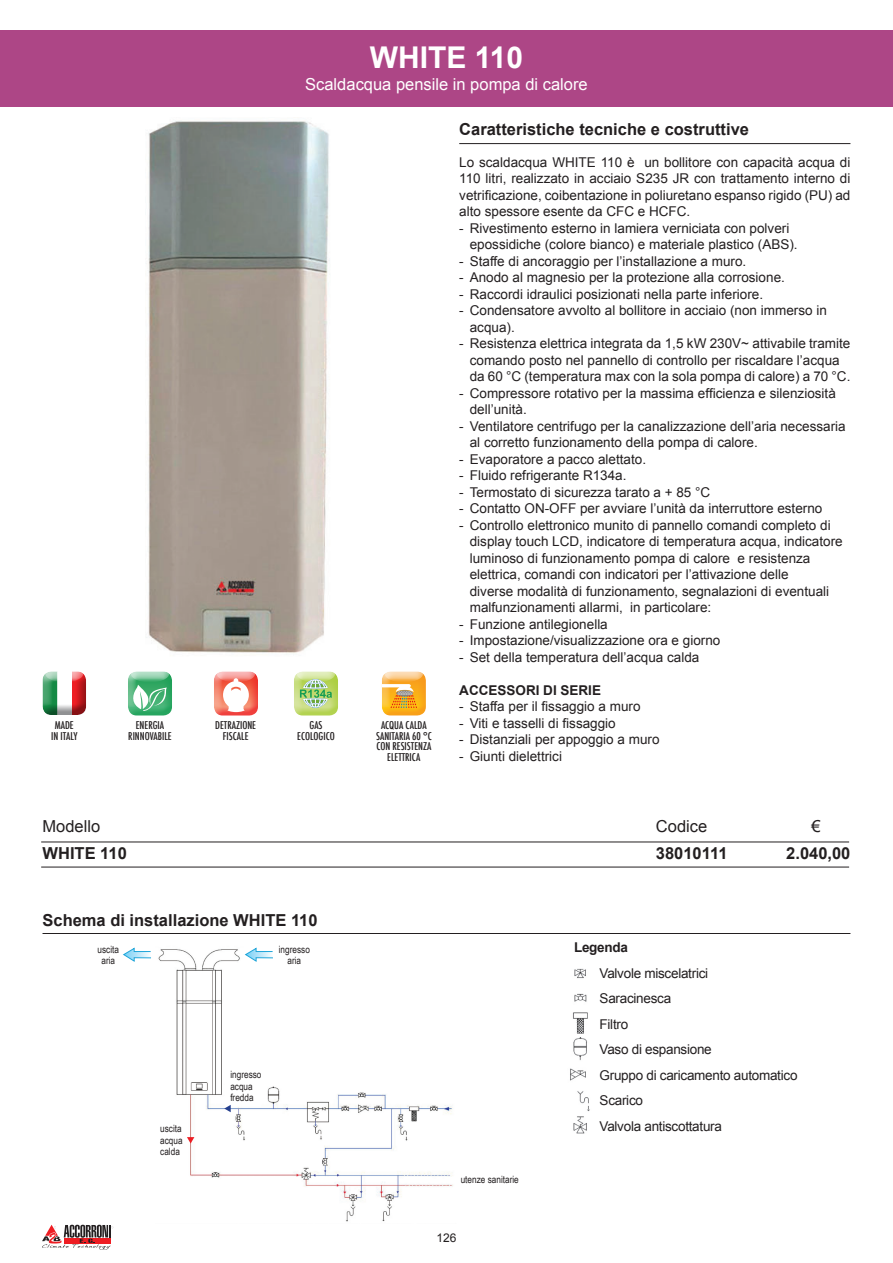
<style>
.page{position:relative;width:893px;height:1263px;background:#fff}
.page>*{position:absolute;margin:0;border:0;box-sizing:border-box;transform-origin:0 0}
.t1{font:700 30px "Arial";color:#fff}
.t2{font:700 16.5px "Arial";color:#231f20}
.t3{font:16.5px "Arial";color:#fff}
.t4{font:16.5px "Arial";color:#231f20}
.t5{font:13.5px/16.5px "Arial";color:#231f20;text-align:justify}
.t6{font:13.5px "Arial";letter-spacing:-.02em;color:#231f20}
.t7{font:700 13.5px "Arial";color:#231f20}
.t8{font:700 13.5px "Arial";letter-spacing:-.02em;color:#231f20}
.t9{font:12px "Arial";color:#231f20}
.t10{font:500 condensed 10.5px "Futura";color:#231f20}
.t11{font:10.05px "Arial Narrow";color:#231f20}
</style>
<div class="page">
<svg style="left:42px;top:1225px;width:71px;height:25px"></svg>
<div style="left:0;top:30px;width:893px;height:76px;background:#ad4686"></div>
<hr style="left:459px;top:143px;width:391px;height:1px;background:#231f20">
<hr style="left:41px;top:841px;width:808px;height:1px;background:#231f20">
<hr style="left:41px;top:867px;width:808px;height:1px;background:#231f20">
<div style="left:211px;top:672px;width:48px;height:46px;background:#ee1d23;opacity:.75"></div>
<svg style="left:217px;top:671px;width:38px;height:41px"></svg>
<div style="left:125px;top:672px;width:48px;height:46px;background:#159d53;opacity:.75"></div>
<svg style="left:131px;top:671px;width:38px;height:40px"></svg>
<div style="left:379px;top:672px;width:48px;height:46px;background:#f7931d;opacity:.75"></div>
<svg style="left:382px;top:671px;width:41px;height:38px;background:#f2b959"></svg>
<div style="left:40px;top:672px;width:46px;height:43px;background:#6c6d70;opacity:.75"></div>
<svg style="left:43px;top:671px;width:43px;height:44px"></svg>
<div style="left:291px;top:672px;width:48px;height:46px;background:#a7cd37;opacity:.75"></div>
<svg style="left:297px;top:671px;width:38px;height:36px"></svg>
<hr style="left:43px;top:933px;width:807px;height:1px;background:#231f20">
<img style="left:158px;top:949px;width:295px;height:273px">
<svg style="left:123px;top:947px;width:28px;height:15px"></svg>
<svg style="left:244px;top:947px;width:30px;height:15px"></svg>
<svg style="left:187px;top:1137px;width:7px;height:6px"></svg>
<svg style="left:224px;top:1105px;width:7px;height:7px"></svg>
<img style="left:570px;top:968px;width:20px;height:166px">
<img style="left:146px;top:121px;width:184px;height:532px">
<p class="t1" style="left:370px;top:37px;width:155px">WHITE 110</p>
<p class="t3" style="left:305px;top:74px;width:284px">Scaldacqua pensile in pompa di calore</p>
<p class="t10" style="left:55px;top:718px;width:20px">MADE</p>
<p class="t10" style="left:51px;top:729px;width:28px">IN ITALY</p>
<p class="t10" style="left:136px;top:718px;width:30px">ENERGIA</p>
<p class="t10" style="left:128px;top:729px;width:45px">RINNOVABILE</p>
<p class="t10" style="left:215px;top:718px;width:42px">DETRAZIONE</p>
<p class="t10" style="left:223px;top:729px;width:27px">FISCALE</p>
<p class="t10" style="left:309px;top:718px;width:15px">GAS</p>
<p class="t10" style="left:297px;top:729px;width:39px">ECOLOGICO</p>
<p class="t10" style="left:381px;top:718px;width:47px">ACQUA CALDA</p>
<p class="t10" style="left:376px;top:729px;width:57px">SANITARIA 60 °C</p>
<p class="t10" style="left:376px;top:739px;width:56px">CON RESISTENZA</p>
<p class="t10" style="left:387px;top:750px;width:35px">ELETTRICA</p>
<p class="t2" style="left:459px;top:119px;width:291px">Caratteristiche tecniche e costruttive</p>
<p class="t5" style="left:459px;top:154px;width:393px">Lo scaldacqua WHITE 110 è un bollitore con capacità acqua di 110 litri, realizzato in acciaio S235 JR con trattamento interno di vetrificazione, coibentazione in poliuretano espanso rigido (PU) ad alto spessore esente da CFC e HCFC.</p>
<p class="t5" style="left:459px;top:220px;width:332px">- Rivestimento esterno in lamiera verniciata con polveri</p>
<p class="t5" style="left:470px;top:236px;width:329px">epossidiche (colore bianco) e materiale plastico (ABS).</p>
<p class="t5" style="left:459px;top:253px;width:289px">- Staffe di ancoraggio per l’installazione a muro.</p>
<p class="t5" style="left:459px;top:269px;width:327px">- Anodo al magnesio per la protezione alla corrosione.</p>
<p class="t5" style="left:459px;top:286px;width:305px">- Raccordi idraulici posizionati nella parte inferiore.</p>
<p class="t5" style="left:459px;top:302px;width:369px">- Condensatore avvolto al bollitore in acciaio (non immerso in</p>
<p class="t5" style="left:470px;top:319px;width:47px">acqua).</p>
<p class="t5" style="left:459px;top:335px;width:393px">- Resistenza elettrica integrata da 1,5 kW 230V~ attivabile tramite</p>
<p class="t5" style="left:470px;top:352px;width:371px">comando posto nel pannello di controllo per riscaldare l’acqua</p>
<p class="t5" style="left:470px;top:368px;width:382px">da 60 °C (temperatura max con la sola pompa di calore) a 70 °C.</p>
<p class="t5" style="left:459px;top:385px;width:378px">- Compressore rotativo per la massima efficienza e silenziosità</p>
<p class="t5" style="left:470px;top:401px;width:59px">dell’unità.</p>
<p class="t5" style="left:459px;top:418px;width:388px">- Ventilatore centrifugo per la canalizzazione dell’aria necessaria</p>
<p class="t5" style="left:470px;top:434px;width:290px">al corretto funzionamento della pompa di calore.</p>
<p class="t5" style="left:459px;top:451px;width:188px">- Evaporatore a pacco alettato.</p>
<p class="t5" style="left:459px;top:467px;width:169px">- Fluido refrigerante R134a.</p>
<p class="t5" style="left:459px;top:484px;width:253px">- Termostato di sicurezza tarato a + 85 °C</p>
<p class="t5" style="left:459px;top:500px;width:365px">- Contatto ON-OFF per avviare l’unità da interruttore esterno</p>
<p class="t5" style="left:459px;top:517px;width:373px">- Controllo elettronico munito di pannello comandi completo di</p>
<p class="t5" style="left:470px;top:533px;width:374px">display touch LCD, indicatore di temperatura acqua, indicatore</p>
<p class="t5" style="left:470px;top:550px;width:342px">luminoso di funzionamento pompa di calore e resistenza</p>
<p class="t5" style="left:470px;top:566px;width:320px">elettrica, comandi con indicatori per l’attivazione delle</p>
<p class="t5" style="left:470px;top:583px;width:361px">diverse modalità di funzionamento, segnalazioni di eventuali</p>
<p class="t5" style="left:470px;top:599px;width:243px">malfunzionamenti allarmi, in particolare:</p>
<p class="t5" style="left:459px;top:616px;width:150px">- Funzione antilegionella</p>
<p class="t5" style="left:459px;top:632px;width:263px">- Impostazione/visualizzazione ora e giorno</p>
<p class="t5" style="left:459px;top:649px;width:242px">- Set della temperatura dell’acqua calda</p>
<p class="t7" style="left:459px;top:681px;width:143px">ACCESSORI DI SERIE</p>
<p class="t5" style="left:459px;top:698px;width:183px">- Staffa per il fissaggio a muro</p>
<p class="t5" style="left:459px;top:715px;width:158px">- Viti e tasselli di fissaggio</p>
<p class="t5" style="left:459px;top:731px;width:202px">- Distanziali per appoggio a muro</p>
<p class="t5" style="left:459px;top:748px;width:104px">- Giunti dielettrici</p>
<p class="t4" style="left:43px;top:815px;width:59px">Modello</p>
<p class="t2" style="left:43px;top:842px;width:86px">WHITE 110</p>
<p class="t4" style="left:656px;top:815px;width:53px">Codice</p>
<p class="t2" style="left:656px;top:842px;width:73px">38010111</p>
<p class="t4" style="left:811px;top:815px;width:11px">€</p>
<p class="t2" style="left:786px;top:842px;width:66px">2.040,00</p>
<p class="t2" style="left:43px;top:910px;width:277px">Schema di installazione WHITE 110</p>
<p class="t11" style="left:98px;top:942px;width:23px">uscita</p>
<p class="t11" style="left:101px;top:953px;width:15px">aria</p>
<p class="t11" style="left:279px;top:942px;width:33px">ingresso</p>
<p class="t11" style="left:287px;top:953px;width:15px">aria</p>
<p class="t11" style="left:160px;top:1121px;width:23px">uscita</p>
<p class="t11" style="left:160px;top:1133px;width:24px">acqua</p>
<p class="t11" style="left:160px;top:1144px;width:21px">calda</p>
<p class="t11" style="left:230px;top:1067px;width:33px">ingresso</p>
<p class="t11" style="left:230px;top:1078px;width:24px">acqua</p>
<p class="t11" style="left:230px;top:1090px;width:25px">fredda</p>
<p class="t11" style="left:461px;top:1172px;width:60px">utenze sanitarie</p>
<p class="t9" style="left:436px;top:1230px;width:22px">126</p>
<p class="t8" style="left:574px;top:938px;width:55px">Legenda</p>
<p class="t6" style="left:600px;top:964px;width:110px">Valvole miscelatrici</p>
<p class="t6" style="left:600px;top:990px;width:73px">Saracinesca</p>
<p class="t5" style="left:600px;top:1016px;width:30px">Filtro</p>
<p class="t6" style="left:600px;top:1041px;width:114px">Vaso di espansione</p>
<p class="t6" style="left:600px;top:1066px;width:199px">Gruppo di caricamento automatico</p>
<p class="t6" style="left:600px;top:1092px;width:45px">Scarico</p>
<p class="t6" style="left:600px;top:1117px;width:124px">Valvola antiscottatura</p>
</div>
